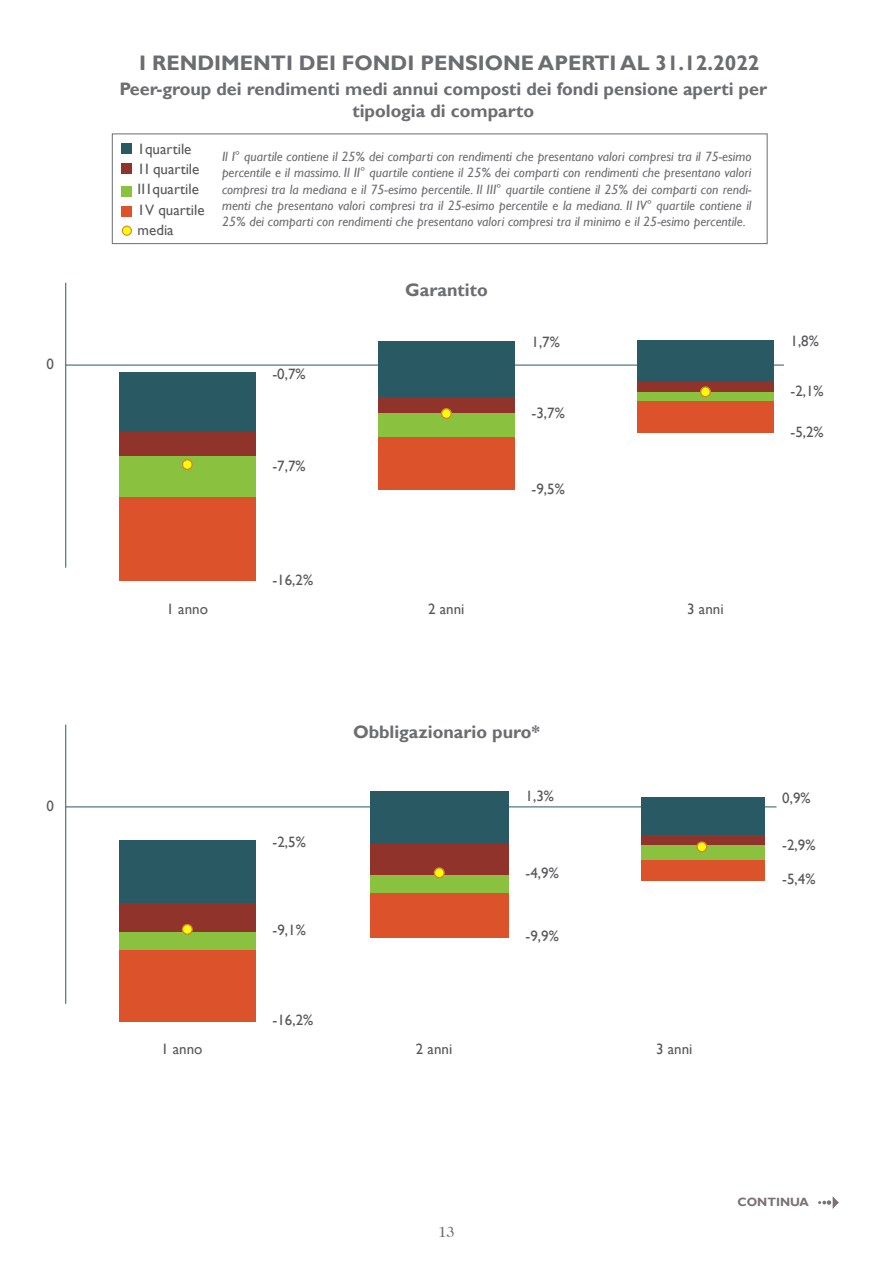
<style>
.page{position:relative;width:893px;height:1263px;background:#fff}
.page>*{position:absolute;margin:0;border:0;box-sizing:border-box;transform-origin:0 0}
.t1{font:700 21px "Gill Sans";color:#6c6d70}
.titolo_sottosezione-ok{font:700 18px/21.6px "Gill Sans";color:#6c6d70;text-align:center}
.Didascalia{font:15px "Gill Sans";color:#57585a}
.t2{font:15px "Caslon 224 Std";color:#6c6d70}
.titolo_sottosezione-ok-2{font:italic 13.5px/16.2px "Gill Sans";color:#6c6d70;text-align:justify}
.t3{font:700 12px "Gill Sans";color:#7a7272}
</style>
<div class="page">
<div style="left:122px;top:164px;width:10px;height:10px;background:#8f332b"></div>
<div style="left:122px;top:144px;width:10px;height:10px;background:#295963"></div>
<div style="left:122px;top:206px;width:10px;height:11px;background:#db522b"></div>
<div style="left:122px;top:187px;width:10px;height:10px;background:#8ac240"></div>
<div style="left:122px;top:226px;width:9px;height:9px;background:#ff0;border-radius:50%"></div>
<div style="left:122px;top:226px;width:10px;height:10px;border:1px solid #d98238;border-radius:50%"></div>
<div style="left:112px;top:134px;width:655px;height:110px;border:1px solid #6c6d70"></div>
<hr style="left:65px;top:283px;width:1px;height:285px;background:#295963">
<hr style="left:65px;top:725px;width:1px;height:279px;background:#295963">
<hr style="left:66px;top:365px;width:718px;height:1px;background:#295963">
<hr style="left:66px;top:806px;width:710px;height:1px;background:#295963">
<div style="left:119px;top:840px;width:136px;height:64px;background:#295963"></div>
<div style="left:119px;top:904px;width:136px;height:28px;background:#8f332b"></div>
<div style="left:119px;top:932px;width:136px;height:18px;background:#8ac240"></div>
<div style="left:119px;top:950px;width:136px;height:72px;background:#db522b"></div>
<div style="left:370px;top:792px;width:139px;height:53px;background:#295963"></div>
<div style="left:370px;top:845px;width:139px;height:30px;background:#8f332b"></div>
<div style="left:370px;top:875px;width:139px;height:18px;background:#8ac240"></div>
<div style="left:370px;top:892px;width:139px;height:45px;background:#db522b"></div>
<div style="left:119px;top:372px;width:136px;height:61px;background:#295963"></div>
<div style="left:119px;top:433px;width:136px;height:23px;background:#8f332b"></div>
<div style="left:119px;top:456px;width:136px;height:41px;background:#8ac240"></div>
<div style="left:119px;top:497px;width:136px;height:84px;background:#db522b"></div>
<div style="left:182px;top:460px;width:10px;height:9px;background:#ff0;border-radius:50%"></div>
<div style="left:182px;top:459px;width:11px;height:11px;border:1px solid #d98238;border-radius:50%"></div>
<div style="left:182px;top:924px;width:10px;height:10px;background:#ff0;border-radius:50%"></div>
<div style="left:182px;top:924px;width:11px;height:11px;border:1px solid #d98238;border-radius:50%"></div>
<div style="left:378px;top:342px;width:136px;height:55px;background:#295963"></div>
<div style="left:378px;top:397px;width:136px;height:16px;background:#8f332b"></div>
<div style="left:378px;top:413px;width:136px;height:24px;background:#8ac240"></div>
<div style="left:378px;top:437px;width:136px;height:53px;background:#db522b"></div>
<div style="left:442px;top:409px;width:9px;height:9px;background:#ff0;border-radius:50%"></div>
<div style="left:441px;top:408px;width:11px;height:11px;border:1px solid #d98238;border-radius:50%"></div>
<svg style="left:434px;top:868px;width:10px;height:10px"></svg>
<div style="left:434px;top:867px;width:11px;height:11px;border:1px solid #d98238;border-radius:50%"></div>
<div style="left:642px;top:797px;width:123px;height:38px;background:#295963"></div>
<div style="left:642px;top:845px;width:123px;height:15px;background:#8ac240"></div>
<div style="left:642px;top:860px;width:123px;height:21px;background:#db522b"></div>
<svg style="left:818px;top:1196px;width:21px;height:13px"></svg>
<div style="left:637px;top:341px;width:136px;height:41px;background:#295963"></div>
<div style="left:637px;top:382px;width:136px;height:10px;background:#8f332b"></div>
<div style="left:637px;top:392px;width:136px;height:10px;background:#8ac240"></div>
<svg style="left:701px;top:387px;width:9px;height:10px"></svg>
<div style="left:700px;top:386px;width:11px;height:11px;border:1px solid #d98238;border-radius:50%"></div>
<div style="left:637px;top:401px;width:136px;height:31px;background:#db522b"></div>
<div style="left:642px;top:835px;width:123px;height:10px;background:#8f332b"></div>
<svg style="left:697px;top:842px;width:10px;height:10px"></svg>
<div style="left:696px;top:841px;width:11px;height:11px;border:1px solid #d98238;border-radius:50%"></div>
<p class="Didascalia" style="left:46px;top:355px;width:9px">0</p>
<p class="Didascalia" style="left:46px;top:797px;width:9px">0</p>
<p class="t1" style="left:139px;top:51px;width:622px">I RENDIMENTI DEI FONDI PENSIONE APERTI AL 31.12.2022</p>
<p class="titolo_sottosezione-ok" style="left:119px;top:79px;width:649px">Peer-group dei rendimenti medi annui composti dei fondi pensione aperti per tipologia di comparto</p>
<p class="Didascalia" style="left:138px;top:140px;width:55px">1quartile</p>
<p class="Didascalia" style="left:138px;top:160px;width:63px">1I quartile</p>
<p class="Didascalia" style="left:138px;top:181px;width:63px">II1quartile</p>
<p class="Didascalia" style="left:138px;top:201px;width:69px">1V quartile</p>
<p class="Didascalia" style="left:138px;top:221px;width:38px">media</p>
<p class="titolo_sottosezione-ok-2" style="left:222px;top:149px;width:531px">Il I° quartile contiene il 25% dei comparti con rendimenti che presentano valori compresi tra il 75-esimo percentile e il massimo. Il II° quartile contiene il 25% dei comparti con rendimenti che presentano valori compresi tra la mediana e il 75-esimo percentile. Il III° quartile contiene il 25% dei comparti con rendi&shy;menti che presentano valori compresi tra il 25-esimo percentile e la mediana. Il IV° quartile contiene il 25% dei comparti con rendimenti che presentano valori compresi tra il minimo e il 25-esimo percentile.</p>
<p class="Didascalia" style="left:272px;top:365px;width:35px">-0,7%</p>
<p class="Didascalia" style="left:272px;top:457px;width:35px">-7,7%</p>
<p class="titolo_sottosezione-ok" style="left:405px;top:280px;width:84px">Garantito</p>
<p class="Didascalia" style="left:531px;top:334px;width:30px">1,7%</p>
<p class="Didascalia" style="left:531px;top:404px;width:35px">-3,7%</p>
<p class="Didascalia" style="left:531px;top:480px;width:35px">-9,5%</p>
<p class="Didascalia" style="left:167px;top:600px;width:43px">1 anno</p>
<p class="Didascalia" style="left:272px;top:571px;width:42px">-16,2%</p>
<p class="Didascalia" style="left:428px;top:600px;width:38px">2 anni</p>
<p class="Didascalia" style="left:687px;top:600px;width:38px">3 anni</p>
<p class="Didascalia" style="left:790px;top:332px;width:30px">1,8%</p>
<p class="Didascalia" style="left:790px;top:382px;width:35px">-2,1%</p>
<p class="Didascalia" style="left:790px;top:423px;width:35px">-5,2%</p>
<p class="Didascalia" style="left:161px;top:1040px;width:43px">1 anno</p>
<p class="Didascalia" style="left:273px;top:833px;width:35px">-2,5%</p>
<p class="Didascalia" style="left:273px;top:921px;width:35px">-9,1%</p>
<p class="Didascalia" style="left:273px;top:1012px;width:42px">-16,2%</p>
<p class="titolo_sottosezione-ok" style="left:353px;top:721px;width:188px">Obbligazionario puro*</p>
<p class="Didascalia" style="left:526px;top:787px;width:30px">1,3%</p>
<p class="Didascalia" style="left:526px;top:864px;width:35px">-4,9%</p>
<p class="Didascalia" style="left:416px;top:1040px;width:38px">2 anni</p>
<p class="Didascalia" style="left:526px;top:927px;width:35px">-9,9%</p>
<p class="Didascalia" style="left:656px;top:1040px;width:38px">3 anni</p>
<p class="Didascalia" style="left:782px;top:790px;width:30px">0,9%</p>
<p class="Didascalia" style="left:782px;top:836px;width:35px">-2,9%</p>
<p class="Didascalia" style="left:782px;top:870px;width:35px">-5,4%</p>
<p class="t2" style="left:438px;top:1224px;width:18px">13</p>
<p class="t3" style="left:738px;top:1194px;width:73px">CONTINUA</p>
</div>
